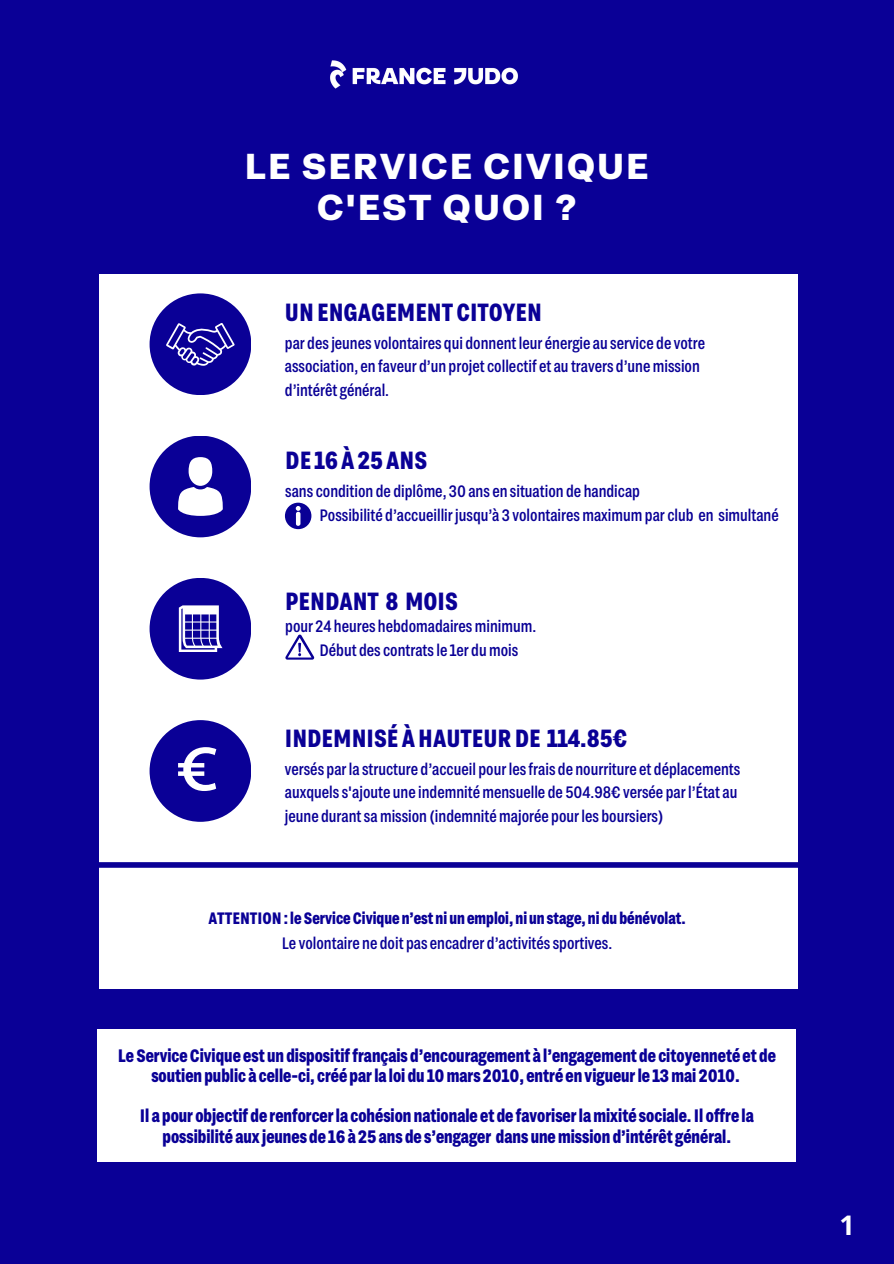
<style>
.page{position:relative;width:894px;height:1264px;background:#fff}
.page>*{position:absolute;margin:0;border:0;box-sizing:border-box;transform-origin:0 0}
.t1{font:700 36px/41.7px "Grtsk Peta";letter-spacing:.04em;color:#fff;text-align:center}
.t2{font:700 27px "Open Sans";color:#fff}
.t3{font:700 24.75px "Grtsk Zetta";color:#0a0096}
.t4{font:700 18px/20.2px "Grtsk Zetta";color:#0a0096;text-align:center}
.t5{font:500 16.5px/23.7px "Grtsk Zetta";color:#0a0096}
.t6{font:700 16.5px "Grtsk Zetta";color:#0a0096}
</style>
<div class="page">
<div style="left:0;top:0;width:893px;height:1263px;background:#0a0096"></div>
<div style="left:99px;top:274px;width:698px;height:715px;background:#fff"></div>
<div style="left:149px;top:293px;width:102px;height:102px;background:#0a0096;border-radius:50%"></div>
<svg style="left:166px;top:323px;width:68px;height:43px"></svg>
<div style="left:149px;top:720px;width:102px;height:101px;background:#0a0096;border-radius:50%"></div>
<div style="left:149px;top:435px;width:102px;height:102px;background:#0a0096;border-radius:50%"></div>
<div style="left:188px;top:457px;width:24px;height:29px;background:#fff;border-radius:50%"></div>
<svg style="left:178px;top:487px;width:45px;height:28px"></svg>
<div style="left:149px;top:578px;width:102px;height:101px;background:#0a0096;border-radius:50%"></div>
<svg style="left:179px;top:605px;width:43px;height:46px"></svg>
<div style="left:92px;top:862px;width:709px;height:5px;background:#0a0096"></div>
<div style="left:97px;top:1029px;width:699px;height:132px;background:#fff"></div>
<img style="left:330px;top:60px;width:188px;height:29px">
<svg style="left:178px;top:747px;width:38px;height:44px"></svg>
<svg style="left:285px;top:502px;width:26px;height:27px"></svg>
<svg style="left:285px;top:634px;width:29px;height:25px"></svg>
<h1 class="t1" style="left:244px;top:143px;width:406px">LE SERVICE CIVIQUE<br>C'EST QUOI ?</h1>
<p class="t3" style="left:285px;top:296px;width:258px">UNENGAGEMENTCITOYEN</p>
<p class="t5" style="left:285px;top:330px;width:421px">par desjeunes volontaires qui donnentleur énergie au service de votre association, en faveur d’un projet collectif et au travers d’une mission d’intérêt général.</p>
<h2 class="t3" style="left:285px;top:444px;width:144px">DE 16À25ANS</h2>
<p class="t5" style="left:285px;top:479px;width:356px">sans condition de diplôme, 30 ans en situation de handicap</p>
<p class="t5" style="left:319px;top:502px;width:460px">Possibilité d’accueillirjusqu’à 3 volontaires maximum par club en simultané</p>
<p class="t3" style="left:285px;top:585px;width:174px">PENDANT 8 MOIS</p>
<p class="t5" style="left:285px;top:614px;width:252px">pour 24 heures hebdomadaires minimum.</p>
<h2 class="t5" style="left:319px;top:637px;width:200px">Début des contratsle 1er du mois</h2>
<p class="t3" style="left:285px;top:722px;width:343px">INDEMNISÉÀHAUTEURDE 114.85€</p>
<h2 class="t5" style="left:285px;top:756px;width:457px">versés parla structure d’accueil pourlesfrais de nourriture et déplacements auxquelss'ajoute une indemnité mensuelle de 504.98€ versée parl’État au jeune durantsa mission (indemnité majorée pourles boursiers)</h2>
<p class="t6" style="left:208px;top:908px;width:478px">ATTENTION:leServiceCivique n’est ni un emploi, ni un stage, ni du bénévolat.</p>
<p class="t5" style="left:282px;top:930px;width:332px">Le volontaire ne doit pas encadrer d’activitéssportives.</p>
<h2 class="t4" style="left:118px;top:1044px;width:659px">LeServiceCivique est un dispositiffrançais d’encouragement à l’engagement de citoyenneté et de soutien public à celle-ci, créé parla loi du 10mars 2010, entré en vigueurle 13mai 2010.</h2>
<p class="t4" style="left:140px;top:1105px;width:615px">Il a pour objectif de renforcerla cohésion nationale et de favoriserlamixité sociale.Il offre la possibilité aux jeunes de 16à 25ans de s’engager dans unemission d’intérêt général.</p>
<p class="t2" style="left:839px;top:1206px;width:17px">1</p>
</div>
